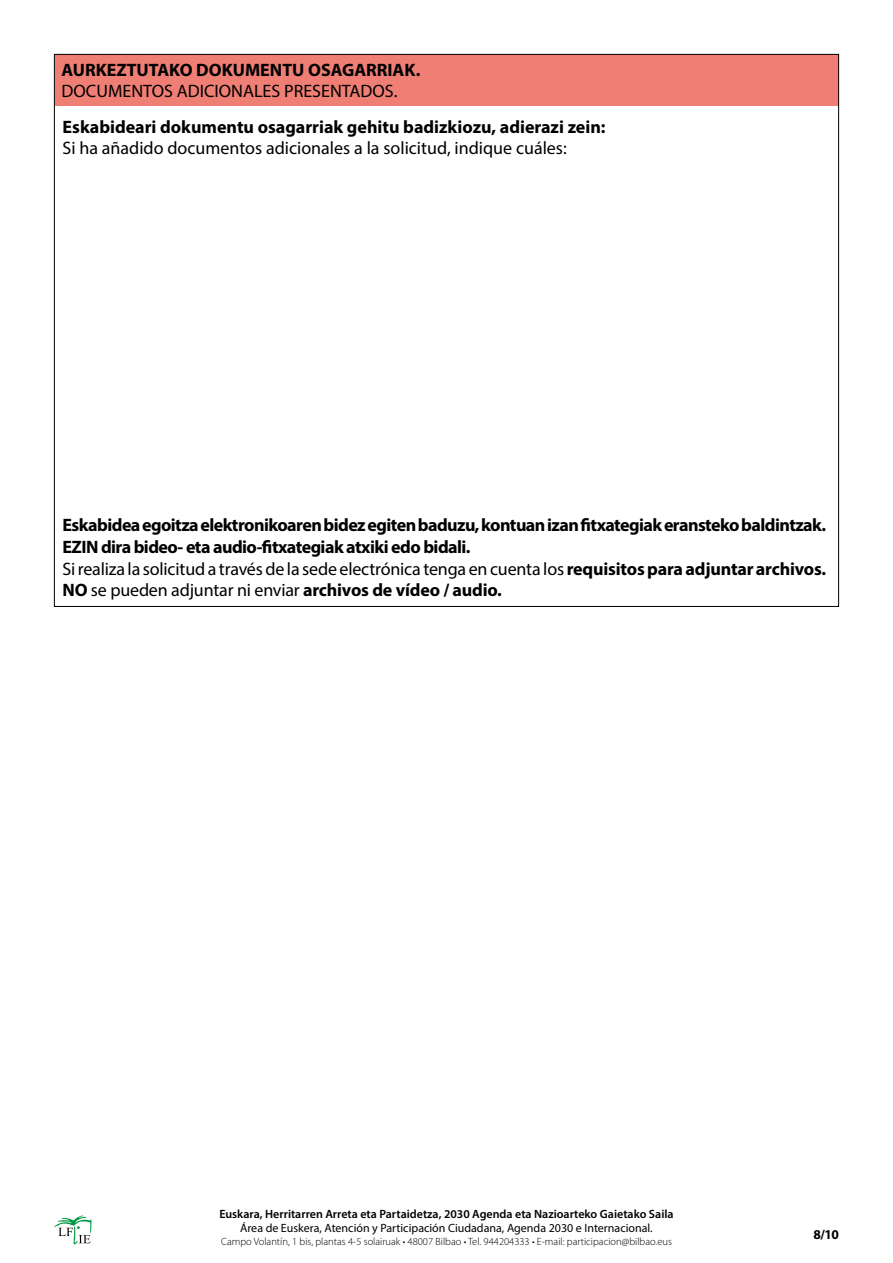
<style>
.page{position:relative;width:893px;height:1263px;background:#fff}
.page>*{position:absolute;margin:0;border:0;box-sizing:border-box;transform-origin:0 0}
.t1{font:700 18px/21.6px "Myriad Pro";letter-spacing:-.03em;color:#000}
.t2{font:700 18px "Myriad Pro";color:#000}
.t3{font:18px "Myriad Pro";color:#000}
.t4{font:700 13.5px "Myriad Pro";color:#000}
.t5{font:600 12px "Myriad Pro";color:#000}
.t6{font:12px "Myriad Pro";color:#000}
.t7{font:300 10.5px "Myriad Pro";color:#000}
.s1{font-weight:400}
</style>
<div class="page">
<svg style="left:54px;top:1215px;width:37px;height:29px"></svg>
<div style="left:55px;top:54px;width:783px;height:52px;background:#ef7e74"></div>
<p class="t2" style="left:62px;top:58px;width:360px">AURKEZTUTAKO DOKUMENTU OSAGARRIAK.</p>
<p class="t3" style="left:62px;top:80px;width:337px">DOCUMENTOS ADICIONALES PRESENTADOS.</p>
<p class="t2" style="left:63px;top:115px;width:545px">Eskabideari dokumentu osagarriak gehitu badizkiozu, adierazi zein:</p>
<p class="t3" style="left:63px;top:137px;width:506px">Si ha añadido documentos adicionales a la solicitud, indique cuáles:</p>
<p class="t1" style="left:63px;top:514px;width:765px">Eskabidea egoitza elektronikoaren bidez egiten baduzu, kontuan izan fitxategiak eransteko baldintzak.<br>EZIN dira bideo- eta audio-fitxategiak atxiki edo bidali.<br><span class="s1">Si realiza la solicitud a través de la sede electrónica tenga en cuenta los</span> requisitos para adjuntar archivos.<br>NO <span class="s1">se pueden adjuntar ni enviar</span> archivos de vídeo / audio.</p>
<p class="t5" style="left:219px;top:1206px;width:456px">Euskara, Herritarren Arreta eta Partaidetza, 2030 Agenda eta Nazioarteko Gaietako Saila</p>
<p class="t6" style="left:240px;top:1221px;width:414px">Área de Euskera, Atención y Participación Ciudadana, Agenda 2030 e Internacional.</p>
<p class="t7" style="left:221px;top:1236px;width:452px">Campo Volantín, 1 bis, plantas 4-5 solairuak • 48007 Bilbao • Tel. 944204333 • E-mail: participacion@bilbao.eus</p>
<p class="t4" style="left:814px;top:1226px;width:27px">8/10</p>
</div>
